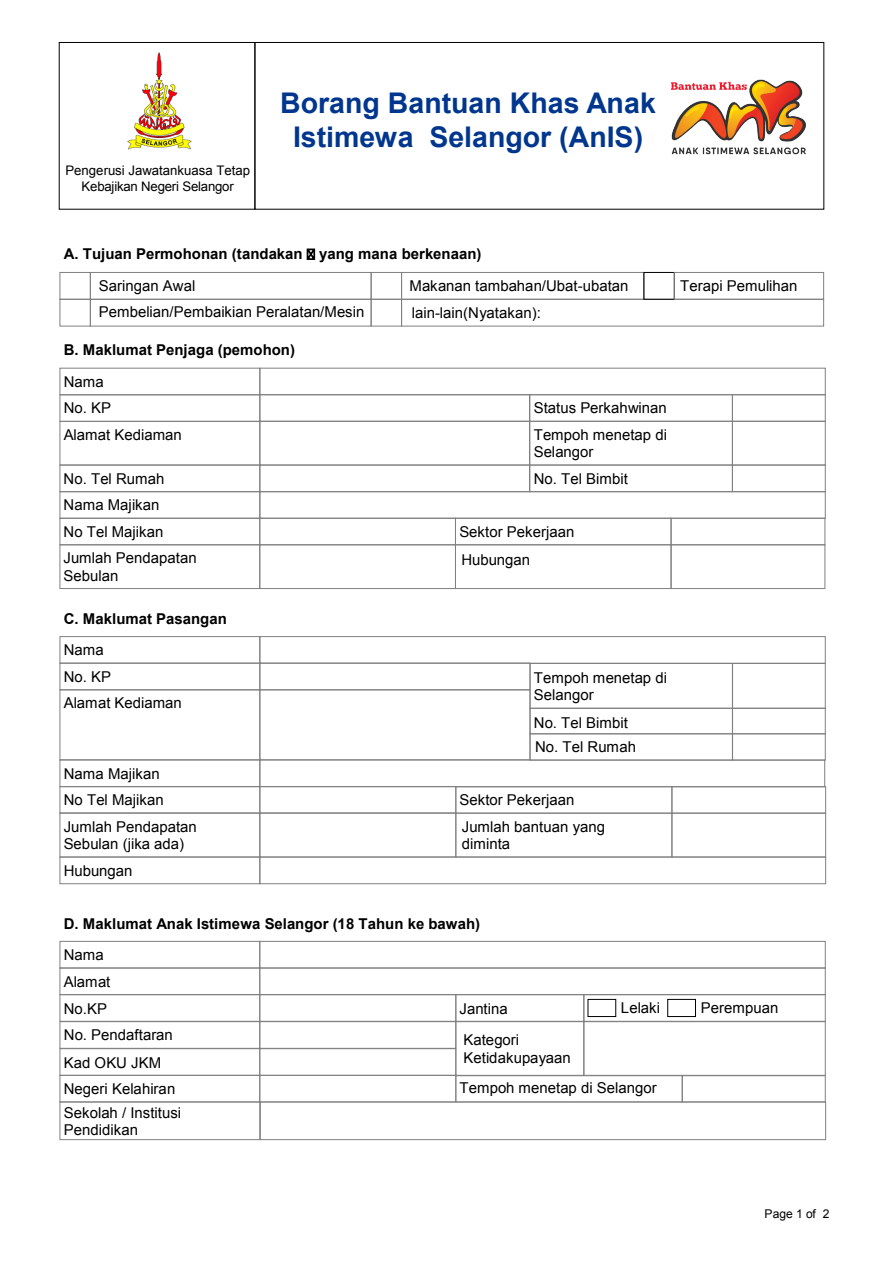
<style>
.page{position:relative;width:893px;height:1263px;background:#fff}
.page>*{position:absolute;margin:0;border:0;box-sizing:border-box;transform-origin:0 0}
.t1{font:700 28.5px/34.2px "Arial";color:#00368e;text-align:center}
.t2{font:15px/17.2px "Arial";color:#000}
.t3{font:700 15px "Arial";color:#000}
.t4{font:13.2px/15.9px "Arial";letter-spacing:-.01em;color:#000;text-align:center}
.t5{font:12px "Arial";letter-spacing:-.005em;color:#000}
</style>
<div class="page">
<img style="left:127px;top:52px;width:65px;height:98px">
<svg style="left:307px;top:249px;width:8px;height:11px"></svg>
<div style="left:588px;top:999px;width:28px;height:18px;border:1px solid #000"></div>
<div style="left:668px;top:999px;width:28px;height:18px;border:1px solid #000"></div>
<img style="left:670px;top:79px;width:136px;height:76px">
<div style="left:60px;top:272px;width:31px;height:28px;border:1px solid #808080"></div>
<div style="left:60px;top:368px;width:200px;height:27px;border:1px solid #808080"></div>
<div style="left:60px;top:636px;width:200px;height:27px;border:1px solid #808080"></div>
<div style="left:260px;top:636px;width:566px;height:27px;border:1px solid #808080"></div>
<div style="left:60px;top:663px;width:200px;height:27px;border:1px solid #808080"></div>
<div style="left:260px;top:663px;width:270px;height:27px;border:1px solid #808080"></div>
<div style="left:60px;top:760px;width:200px;height:27px;border:1px solid #808080"></div>
<div style="left:260px;top:760px;width:565px;height:27px;border:1px solid #808080"></div>
<div style="left:60px;top:786px;width:200px;height:27px;border:1px solid #808080"></div>
<div style="left:260px;top:786px;width:196px;height:27px;border:1px solid #808080"></div>
<div style="left:60px;top:857px;width:200px;height:27px;border:1px solid #808080"></div>
<div style="left:60px;top:941px;width:200px;height:27px;border:1px solid #808080"></div>
<div style="left:259px;top:941px;width:567px;height:27px;border:1px solid #808080"></div>
<div style="left:60px;top:968px;width:200px;height:27px;border:1px solid #808080"></div>
<div style="left:259px;top:968px;width:567px;height:27px;border:1px solid #808080"></div>
<div style="left:259px;top:994px;width:197px;height:28px;border:1px solid #808080"></div>
<div style="left:456px;top:994px;width:128px;height:28px;border:1px solid #808080"></div>
<div style="left:456px;top:1075px;width:226px;height:27px;border:1px solid #808080"></div>
<div style="left:682px;top:1075px;width:144px;height:27px;border:1px solid #808080"></div>
<div style="left:584px;top:994px;width:242px;height:28px;border:1px solid #808080"></div>
<div style="left:60px;top:994px;width:200px;height:28px;border:1px solid #808080"></div>
<div style="left:259px;top:1021px;width:197px;height:28px;border:1px solid #808080"></div>
<div style="left:456px;top:1021px;width:128px;height:55px;border:1px solid #808080"></div>
<div style="left:584px;top:1021px;width:242px;height:55px;border:1px solid #808080"></div>
<div style="left:60px;top:1021px;width:200px;height:28px;border:1px solid #808080"></div>
<div style="left:259px;top:1048px;width:197px;height:28px;border:1px solid #808080"></div>
<div style="left:60px;top:1048px;width:200px;height:28px;border:1px solid #808080"></div>
<div style="left:259px;top:1075px;width:197px;height:27px;border:1px solid #808080"></div>
<div style="left:60px;top:1075px;width:200px;height:27px;border:1px solid #808080"></div>
<div style="left:60px;top:1102px;width:200px;height:38px;border:1px solid #808080"></div>
<div style="left:260px;top:1102px;width:566px;height:38px;border:1px solid #808080"></div>
<div style="left:260px;top:857px;width:566px;height:27px;border:1px solid #808080"></div>
<div style="left:60px;top:813px;width:200px;height:44px;border:1px solid #808080"></div>
<div style="left:260px;top:813px;width:196px;height:44px;border:1px solid #808080"></div>
<div style="left:60px;top:690px;width:200px;height:70px;border:1px solid #808080"></div>
<div style="left:260px;top:690px;width:270px;height:70px;border:1px solid #808080"></div>
<div style="left:530px;top:663px;width:203px;height:46px;border:1px solid #808080"></div>
<div style="left:530px;top:708px;width:203px;height:26px;border:1px solid #808080"></div>
<div style="left:530px;top:733px;width:203px;height:27px;border:1px solid #808080"></div>
<div style="left:456px;top:786px;width:216px;height:27px;border:1px solid #808080"></div>
<div style="left:456px;top:813px;width:216px;height:44px;border:1px solid #808080"></div>
<div style="left:672px;top:786px;width:154px;height:27px;border:1px solid #808080"></div>
<div style="left:672px;top:813px;width:154px;height:44px;border:1px solid #808080"></div>
<div style="left:732px;top:663px;width:94px;height:46px;border:1px solid #808080"></div>
<div style="left:732px;top:708px;width:94px;height:26px;border:1px solid #808080"></div>
<div style="left:732px;top:733px;width:94px;height:27px;border:1px solid #808080"></div>
<div style="left:260px;top:368px;width:566px;height:27px;border:1px solid #808080"></div>
<div style="left:260px;top:394px;width:270px;height:28px;border:1px solid #808080"></div>
<div style="left:260px;top:465px;width:270px;height:27px;border:1px solid #808080"></div>
<div style="left:260px;top:491px;width:566px;height:28px;border:1px solid #808080"></div>
<div style="left:260px;top:421px;width:270px;height:44px;border:1px solid #808080"></div>
<div style="left:529px;top:394px;width:204px;height:28px;border:1px solid #808080"></div>
<div style="left:529px;top:465px;width:204px;height:27px;border:1px solid #808080"></div>
<div style="left:529px;top:421px;width:204px;height:44px;border:1px solid #808080"></div>
<div style="left:732px;top:394px;width:94px;height:28px;border:1px solid #808080"></div>
<div style="left:732px;top:465px;width:94px;height:27px;border:1px solid #808080"></div>
<div style="left:732px;top:421px;width:94px;height:44px;border:1px solid #808080"></div>
<div style="left:60px;top:394px;width:200px;height:28px;border:1px solid #808080"></div>
<div style="left:60px;top:465px;width:200px;height:27px;border:1px solid #808080"></div>
<div style="left:60px;top:491px;width:200px;height:28px;border:1px solid #808080"></div>
<div style="left:60px;top:518px;width:200px;height:27px;border:1px solid #808080"></div>
<div style="left:259px;top:518px;width:197px;height:27px;border:1px solid #808080"></div>
<div style="left:455px;top:518px;width:216px;height:27px;border:1px solid #808080"></div>
<div style="left:671px;top:518px;width:154px;height:27px;border:1px solid #808080"></div>
<div style="left:259px;top:544px;width:197px;height:45px;border:1px solid #808080"></div>
<div style="left:455px;top:544px;width:216px;height:45px;border:1px solid #808080"></div>
<div style="left:671px;top:544px;width:154px;height:45px;border:1px solid #808080"></div>
<div style="left:60px;top:544px;width:200px;height:45px;border:1px solid #808080"></div>
<div style="left:60px;top:421px;width:200px;height:44px;border:1px solid #808080"></div>
<div style="left:90px;top:272px;width:281px;height:28px;border:1px solid #808080"></div>
<div style="left:60px;top:299px;width:31px;height:27px;border:1px solid #808080"></div>
<div style="left:90px;top:299px;width:281px;height:27px;border:1px solid #808080"></div>
<div style="left:371px;top:272px;width:31px;height:28px;border:1px solid #808080"></div>
<div style="left:401px;top:272px;width:243px;height:28px;border:1px solid #808080"></div>
<div style="left:371px;top:299px;width:31px;height:27px;border:1px solid #808080"></div>
<div style="left:401px;top:299px;width:423px;height:27px;border:1px solid #808080"></div>
<div style="left:674px;top:272px;width:150px;height:28px;border:1px solid #808080"></div>
<div style="left:59px;top:42px;width:196px;height:167px;border:1px solid #000"></div>
<div style="left:255px;top:42px;width:569px;height:167px;border:1px solid #000"></div>
<p class="t4" style="left:65px;top:163px;width:186px">Pengerusi Jawatankuasa Tetap<br>Kebajikan Negeri Selangor</p>
<h1 class="t1" style="left:280px;top:87px;width:377px">Borang Bantuan Khas Anak<br>Istimewa Selangor (AnIS)</h1>
<p class="t3" style="left:64px;top:244px;width:419px">A. Tujuan Permohonan (tandakan yang mana berkenaan)</p>
<p class="t2" style="left:99px;top:278px;width:98px">Saringan Awal</p>
<p class="t2" style="left:410px;top:278px;width:221px">Makanan tambahan/Ubat-ubatan</p>
<p class="t2" style="left:680px;top:278px;width:119px">Terapi Pemulihan</p>
<p class="t2" style="left:99px;top:303px;width:267px">Pembelian/Pembaikian Peralatan/Mesin</p>
<p class="t2" style="left:412px;top:304px;width:131px">lain-lain(Nyatakan):</p>
<p class="t3" style="left:64px;top:340px;width:233px">B. Maklumat Penjaga (pemohon)</p>
<p class="t2" style="left:64px;top:368px;width:49px;line-height:26.4px">Nama<br>No. KP</p>
<p class="t2" style="left:534px;top:399px;width:135px">Status Perkahwinan</p>
<p class="t2" style="left:64px;top:426px;width:120px">Alamat Kediaman</p>
<p class="t2" style="left:534px;top:426px;width:135px">Tempoh menetap di<br>Selangor</p>
<p class="t2" style="left:64px;top:470px;width:102px">No. Tel Rumah</p>
<p class="t2" style="left:534px;top:470px;width:96px">No. Tel Bimbit</p>
<p class="t2" style="left:64px;top:492px;width:101px;line-height:26.4px">Nama Majikan<br>No Tel Majikan</p>
<p class="t2" style="left:459px;top:523px;width:116px">Sektor Pekerjaan</p>
<p class="t2" style="left:64px;top:550px;width:135px">Jumlah Pendapatan<br>Sebulan</p>
<p class="t2" style="left:461px;top:551px;width:70px">Hubungan</p>
<p class="t3" style="left:64px;top:608px;width:165px">C. Maklumat Pasangan</p>
<p class="t2" style="left:64px;top:637px;width:120px;line-height:26.5px">Nama<br>No. KP<br>Alamat Kediaman</p>
<p class="t2" style="left:64px;top:760px;width:101px;line-height:26.4px">Nama Majikan<br>No Tel Majikan</p>
<p class="t2" style="left:534px;top:669px;width:135px">Tempoh menetap di<br>Selangor</p>
<p class="t2" style="left:535px;top:738px;width:102px">No. Tel Rumah</p>
<p class="t2" style="left:534px;top:714px;width:96px">No. Tel Bimbit</p>
<p class="t2" style="left:459px;top:791px;width:116px">Sektor Pekerjaan</p>
<p class="t2" style="left:64px;top:818px;width:135px">Jumlah Pendapatan<br>Sebulan (jika ada)</p>
<p class="t2" style="left:462px;top:818px;width:145px">Jumlah bantuan yang diminta</p>
<p class="t2" style="left:64px;top:862px;width:70px">Hubungan</p>
<p class="t3" style="left:64px;top:913px;width:418px">D. Maklumat Anak Istimewa Selangor (18 Tahun ke bawah)</p>
<p class="t2" style="left:64px;top:941px;width:48px;line-height:27.2px">Nama<br>Alamat<br>No.KP</p>
<p class="t2" style="left:460px;top:1000px;width:50px">Jantina</p>
<p class="t2" style="left:621px;top:999px;width:41px">Lelaki</p>
<p class="t2" style="left:701px;top:999px;width:79px">Perempuan</p>
<p class="t2" style="left:64px;top:1021px;width:111px;line-height:27.8px">No. Pendaftaran<br>Kad OKU JKM</p>
<p class="t2" style="left:464px;top:1031px;width:109px;line-height:18px">Kategori<br>Ketidakupayaan</p>
<p class="t2" style="left:64px;top:1080px;width:113px">Negeri Kelahiran</p>
<p class="t2" style="left:460px;top:1079px;width:199px">Tempoh menetap di Selangor</p>
<p class="t2" style="left:64px;top:1104px;width:119px">Sekolah / Institusi<br>Pendidikan</p>
<p class="t5" style="left:765px;top:1206px;width:66px">Page 1 of 2</p>
</div>
